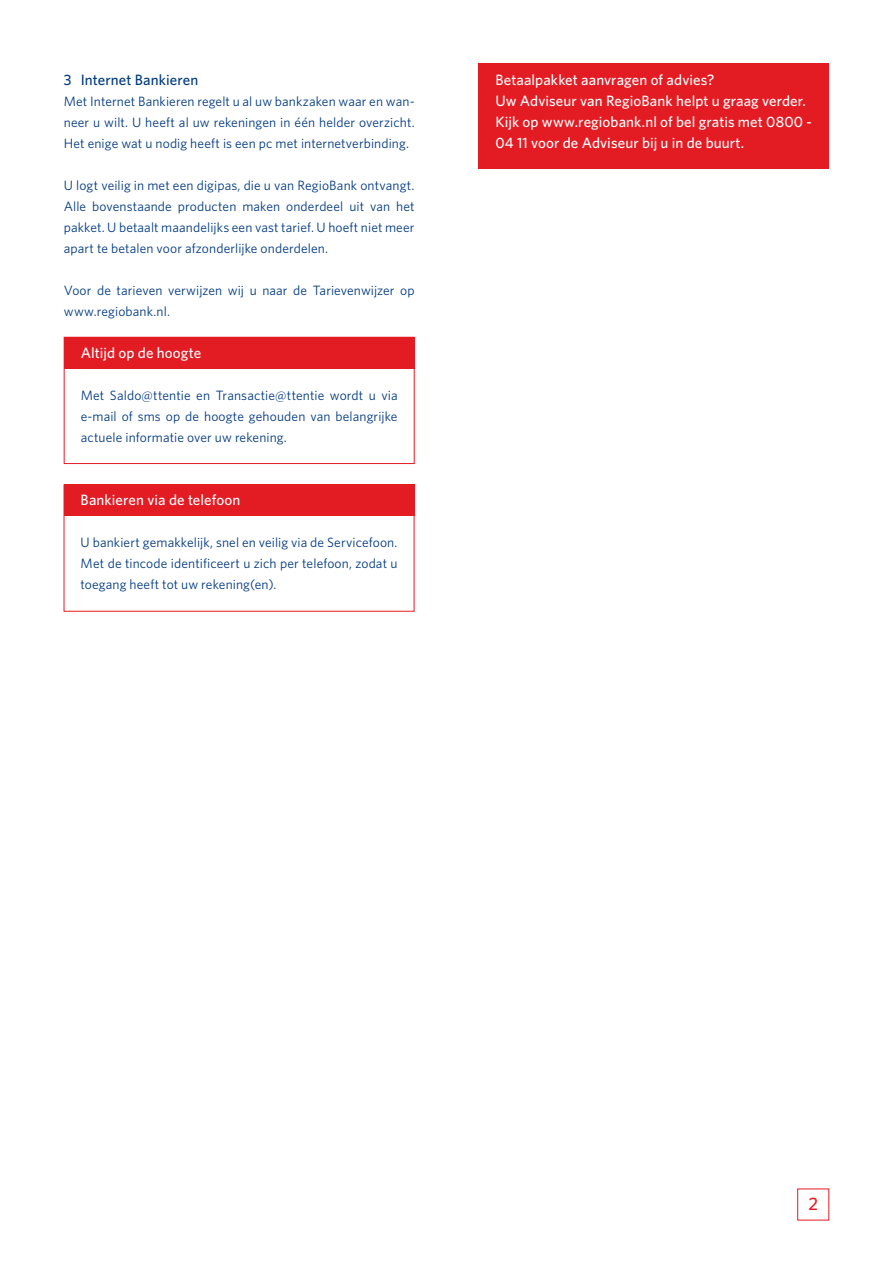
<style>
.page{position:relative;width:893px;height:1263px;background:#fff}
.page>*{position:absolute;margin:0;border:0;box-sizing:border-box;transform-origin:0 0}
.t1{font:500 18px "Whitney";color:#e31b23}
.t2{font:500 15px/21px "Whitney";letter-spacing:.005em;color:#fff}
.t3{font:500 15px "Whitney";letter-spacing:.005em;color:#013a81}
.t4{font:13.5px/21px "Whitney";letter-spacing:.01em;color:#013a81;text-align:justify}
</style>
<div class="page">
<div style="left:64px;top:485px;width:350px;height:31px;background:#e31b23"></div>
<div style="left:64px;top:337px;width:351px;height:31px;background:#e31b23"></div>
<div style="left:64px;top:337px;width:351px;height:127px;border:1px solid #e31b23"></div>
<div style="left:64px;top:484px;width:350px;height:128px;border:1px solid #e31b23"></div>
<div style="left:478px;top:64px;width:351px;height:105px;background:#e31b23"></div>
<p class="t3" style="left:64px;top:70px;width:136px">3 Internet Bankieren</p>
<p class="t4" style="left:64px;top:90px;width:352px">Met Internet Bankieren regelt u al uw bankzaken waar en wan&shy;neer u wilt. U heeft al uw rekeningen in één helder overzicht.<br>Het enige wat u nodig heeft is een pc met internetverbinding.</p>
<p class="t4" style="left:64px;top:174px;width:352px">U logt veilig in met een digipas, die u van RegioBank ontvangt.<br>Alle bovenstaande producten maken onderdeel uit van het pakket. U betaalt maandelijks een vast tarief. U hoeft niet meer apart te betalen voor afzonderlijke onderdelen.</p>
<p class="t4" style="left:64px;top:279px;width:352px">Voor de tarieven verwijzen wij u naar de Tarievenwijzer op www.regiobank.nl.</p>
<p class="t2" style="left:81px;top:342px;width:122px">Altijd op de hoogte</p>
<p class="t4" style="left:81px;top:384px;width:318px">Met Saldo@ttentie en Transactie@ttentie wordt u via e-mail of sms op de hoogte gehouden van belangrijke actuele informatie over uw rekening.</p>
<p class="t2" style="left:81px;top:489px;width:161px">Bankieren via de telefoon</p>
<p class="t4" style="left:81px;top:531px;width:318px">U bankiert gemakkelijk, snel en veilig via de Servicefoon.<br>Met de tincode identificeert u zich per telefoon, zodat u toegang heeft tot uw rekening(en).</p>
<p class="t2" style="left:495px;top:69px;width:318px">Betaalpakket aanvragen of advies?<br>Uw Adviseur van RegioBank helpt u graag verder.<br>Kijk op www.regiobank.nl of bel gratis met 0800 - 04 11 voor de Adviseur bij u in de buurt.</p>
<h1 class="t1" style="left:808px;top:1192px;width:11px">2</h1>
</div>
